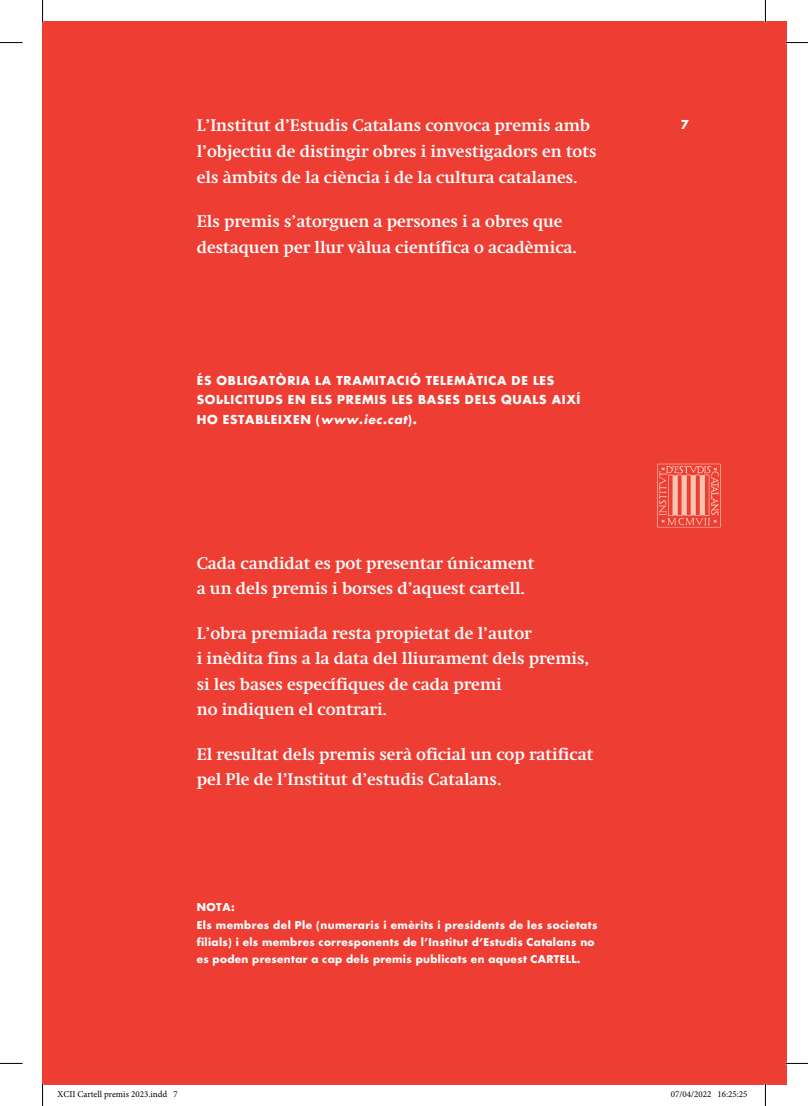
<style>
.page{position:relative;width:808px;height:1106px;background:#fff}
.page>*{position:absolute;margin:0;border:0;box-sizing:border-box;transform-origin:0 0}
.Portadeta_-_Text{font:700 16.5px/25.5px "Swift 1 OT";color:#fff}
.Portadeta_-_Futura{font:700 12px/19.5px "Futura Std";letter-spacing:.06em;color:#fff}
.Swift_8_5{font:700 12px "Futura Std";color:#fff}
.Portadeta_-_Nota{font:700 10.5px/17.2px "Futura Std";letter-spacing:.03em;color:#fff}
.t1{font:9px "Minion Pro";color:#000}
.s1{font-style:italic}
</style>
<div class="page">
<div style="left:43px;top:21px;width:744px;height:1063px;background:#ee3e34"></div>
<svg style="left:657px;top:464px;width:64px;height:63px"></svg>
<hr style="left:785px;top:1062px;width:23px;height:2px;background:#fff">
<hr style="left:764px;top:0;width:2px;height:23px;background:#fff">
<hr style="left:764px;top:1083px;width:2px;height:23px;background:#fff">
<svg style="left:0;top:42px;width:22px;height:1px"></svg>
<svg style="left:785px;top:42px;width:23px;height:1px"></svg>
<svg style="left:0;top:1063px;width:22px;height:1px"></svg>
<svg style="left:785px;top:1063px;width:23px;height:1px"></svg>
<svg style="left:42px;top:0;width:1px;height:23px"></svg>
<svg style="left:42px;top:1083px;width:1px;height:23px"></svg>
<svg style="left:765px;top:0;width:1px;height:23px"></svg>
<svg style="left:765px;top:1083px;width:1px;height:23px"></svg>
<p class="Portadeta_-_Text" style="left:197px;top:113px;width:401px">L’Institut d’Estudis Catalans convoca premis amb l’objectiu de distingir obres i investigadors en tots els àmbits de la ciència i de la cultura catalanes.</p>
<p class="Portadeta_-_Text" style="left:197px;top:209px;width:382px">Els premis s’atorguen a persones i a obres que destaquen per llur vàlua científica o acadèmica.</p>
<p class="Portadeta_-_Futura" style="left:197px;top:370px;width:385px">ÉS OBLIGATÒRIA LA TRAMITACIÓ TELEMÀTICA DE LES<br>SOL·LICITUDS EN ELS PREMIS LES BASES DELS QUALS AIXÍ<br>HO ESTABLEIXEN (<span class="s1">www.iec.cat</span>).</p>
<p class="Portadeta_-_Text" style="left:197px;top:550px;width:339px">Cada candidat es pot presentar únicament a un dels premis i borses d’aquest cartell.</p>
<p class="Portadeta_-_Text" style="left:197px;top:620px;width:394px">L’obra premiada resta propietat de l’autor<br>i inèdita fins a la data del lliurament dels premis, si les bases específiques de cada premi<br>no indiquen el contrari.</p>
<p class="Portadeta_-_Text" style="left:197px;top:741px;width:398px">El resultat dels premis serà oficial un cop ratificat pel Ple de l’Institut d’estudis Catalans.</p>
<p class="Portadeta_-_Nota" style="left:197px;top:898px;width:402px">NOTA:<br>Els membres del Ple (numeraris i emèrits i presidents de les societats filials) i els membres corresponents de l’Institut d’Estudis Catalans no es poden presentar a cap dels premis publicats en aquest CARTELL.</p>
<p class="Swift_8_5" style="left:681px;top:117px;width:10px">7</p>
<p class="t1" style="left:58px;top:1088px;width:122px">XCII Cartell premis 2023.indd 7</p>
<p class="t1" style="left:671px;top:1088px;width:78px">07/04/2022 16:25:25</p>
</div>
